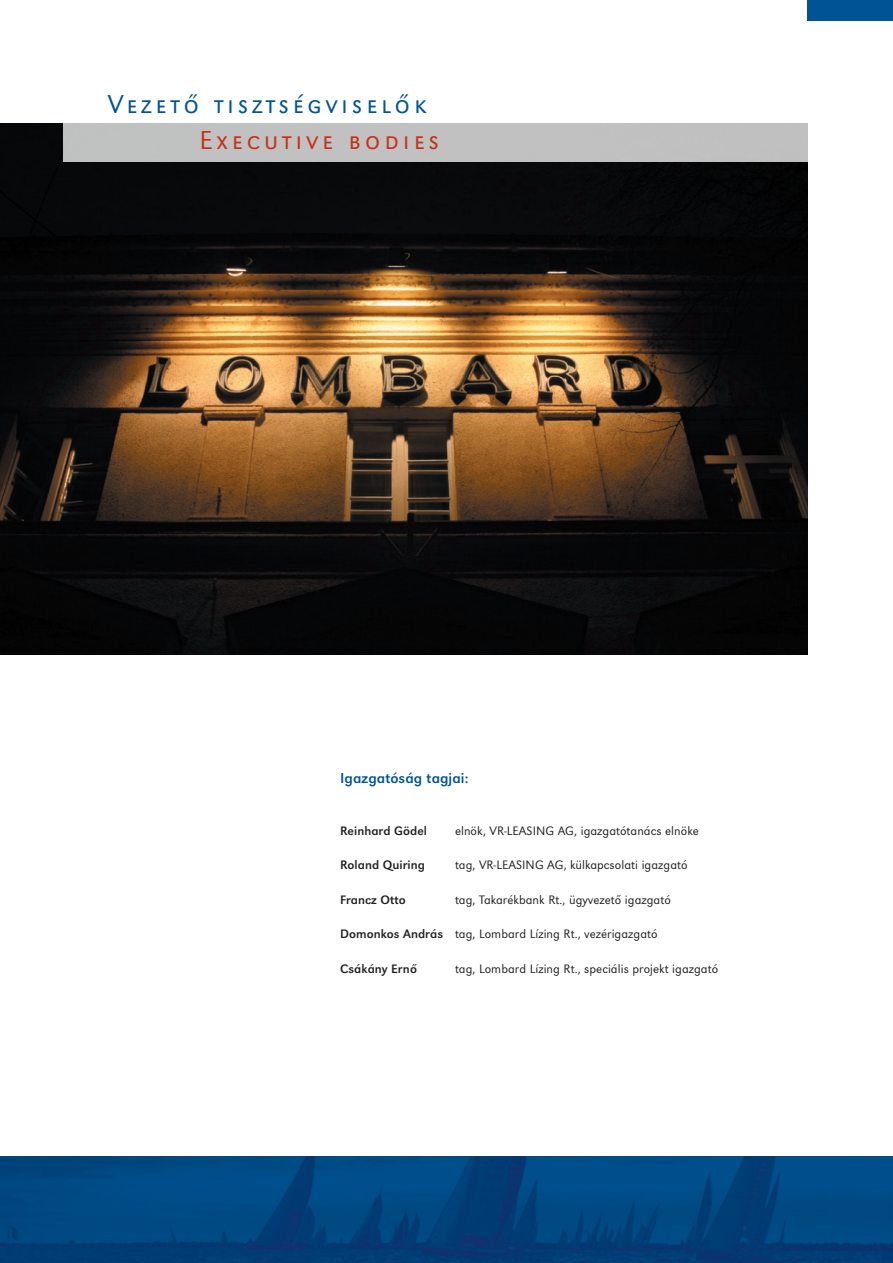
<style>
.page{position:relative;width:893px;height:1263px;background:#fff}
.page>*{position:absolute;margin:0;border:0;box-sizing:border-box;transform-origin:0 0}
.t1{font:27px "URW Grotesk SCTCE Ligh";letter-spacing:.15em;color:#005495}
.t2{font:27px "URW Grotesk SCTCE Ligh";letter-spacing:.15em;color:#c6331a}
.t3{font:15px "URW Grotesk TCE";letter-spacing:.005em;color:#005495}
.t4{font:12.75px "URW Grotesk TCE Ligh";letter-spacing:.005em;color:#231f20}
.t5{font:12.75px "URW Grotesk TCE";letter-spacing:.005em;color:#231f20}
.s1{font-family:"URW Grotesk TCE"}
</style>
<div class="page">
<img style="left:0;top:123px;width:808px;height:532px">
<div style="left:64px;top:123px;width:744px;height:39px;background:#c0c1c1"></div>
<img style="left:0;top:1157px;width:893px;height:106px">
<div style="left:808px;top:0;width:85px;height:21px;background:#005495"></div>
<h1 class="t1" style="left:108px;top:89px;width:320px">Vezető tisztségviselők</h1>
<h1 class="t2" style="left:200px;top:125px;width:241px">Executive bodies</h1>
<p class="t3" style="left:340px;top:769px;width:130px">Igazgatóság tagjai:</p>
<p class="t5" style="left:340px;top:823px;width:88px">Reinhard Gödel</p>
<p class="t4" style="left:455px;top:823px;width:245px">elnök, VR-LEASING AG, igazgatótanács elnöke</p>
<p class="t5" style="left:340px;top:857px;width:86px">Roland Quiring</p>
<p class="t4" style="left:455px;top:858px;width:234px">tag, VR-LEASING AG, külkapcsolati igazgató</p>
<p class="t5" style="left:340px;top:892px;width:67px">Francz Otto</p>
<p class="t4" style="left:455px;top:892px;width:217px">tag, Takarékbank Rt., ügyvezető igazgató</p>
<p class="t4" style="left:340px;top:927px;width:319px"><span class="s1">Domonkos András</span> tag, Lombard Lízing Rt., vezérigazgató</p>
<p class="t5" style="left:340px;top:961px;width:78px">Csákány Ernő</p>
<p class="t4" style="left:455px;top:961px;width:265px">tag, Lombard Lízing Rt., speciális projekt igazgató</p>
</div>
